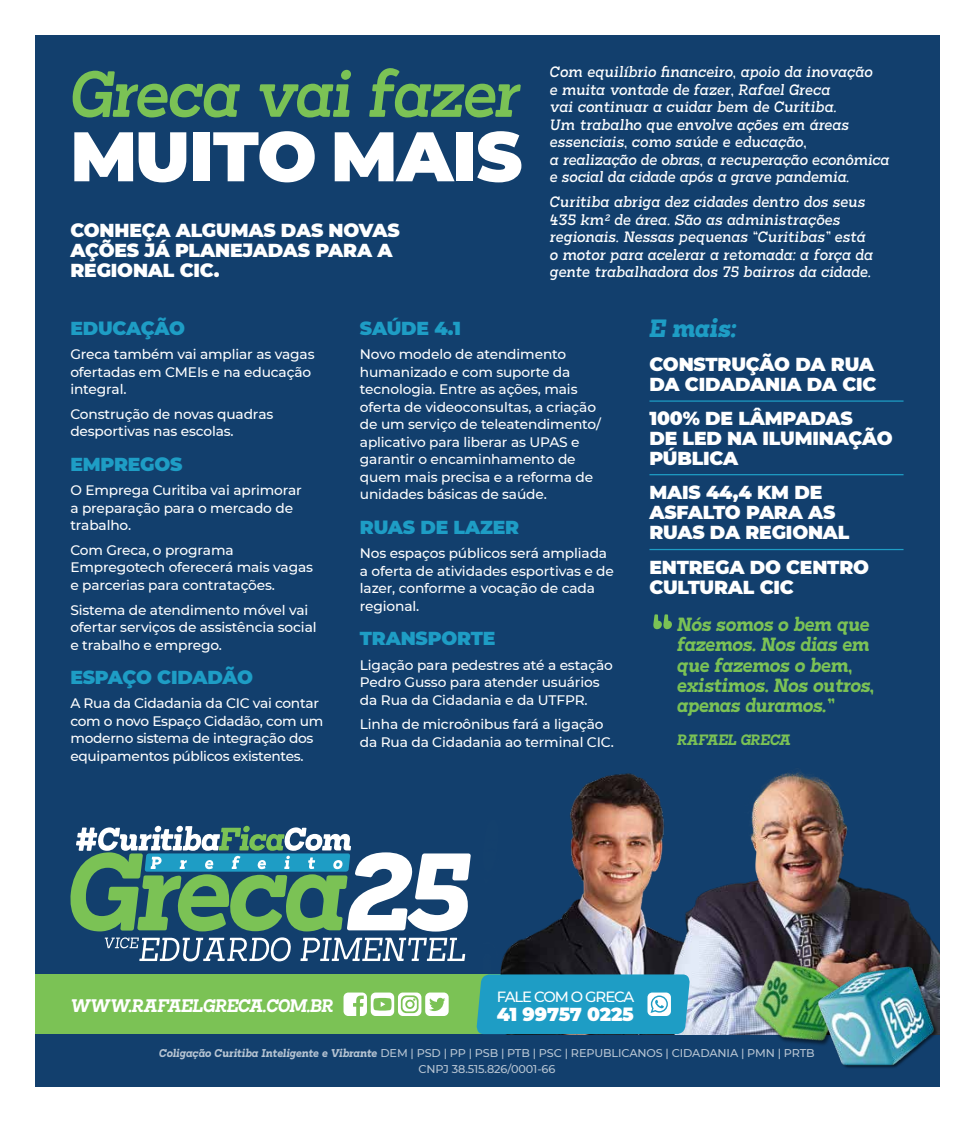
<style>
.page{position:relative;width:975px;height:1124px;background:#fff}
.page>*{position:absolute;margin:0;border:0;box-sizing:border-box;transform-origin:0 0}
.t1{font:900 70px "Montserrat";letter-spacing:-.01em;color:#fff}
.t2{font:italic 600 65px "Arbour Soft";letter-spacing:-.03em;color:#7bc255}
.t3{font:italic 700 55.5px "Arbour Soft";color:#7bc255}
.t4{font:italic 900 25px "Arbour Soft";color:#1e9dc5}
.t5{font:italic 700 19.12px/20.2px "Arbour Soft";letter-spacing:-.02em;color:#7bc255}
.t6{font:900 18.75px/20px "Montserrat";letter-spacing:-.01em;color:#fff}
.t7{font:900 18.75px "Montserrat";letter-spacing:-.01em;color:#1e9dc5}
.t8{font:italic 700 18.25px "Arbour Soft";letter-spacing:-.03em;color:#fff}
.t9{font:italic 500 15px/17.5px "Arbour Soft";letter-spacing:-.01em;color:#fff}
.t10{font:italic 700 15px "Arbour Soft";letter-spacing:-.02em;color:#7bc255}
.t11{font:500 14.75px "Montserrat";letter-spacing:-.07em;color:#fff}
.t12{font:500 13.75px/17.5px "Montserrat";letter-spacing:-.01em;color:#fff}
.t13{font:500 11.25px/15.9px "Montserrat";letter-spacing:-.01em;color:#fff;text-align:center}
.s1{font-family:"Arbour Soft";font-weight:700;font-style:italic}
</style>
<div class="page">
<div style="left:35px;top:35px;width:904px;height:1052px;background:#123f6d"></div>
<div style="left:35px;top:974px;width:586px;height:59px;background:#7bc255"></div>
<img style="left:500px;top:773px;width:165px;height:201px">
<img style="left:665px;top:771px;width:250px;height:262px">
<svg style="left:300px;top:937px;width:165px;height:23px"></svg>
<svg style="left:105px;top:937px;width:186px;height:24px"></svg>
<svg style="left:70px;top:825px;width:401px;height:106px"></svg>
<img style="left:691px;top:896px;width:209px;height:139px">
<img style="left:777px;top:919px;width:163px;height:168px">
<svg style="left:343px;top:992px;width:105px;height:23px"></svg>
<svg style="left:476px;top:974px;width:214px;height:59px;background:#29a1c4"></svg>
<hr style="left:649px;top:400px;width:254px;height:1px;background:#1e9dc5">
<hr style="left:649px;top:474px;width:254px;height:1px;background:#1e9dc5">
<hr style="left:649px;top:549px;width:254px;height:1px;background:#1e9dc5">
<h2 class="t2" style="left:70px;top:51px;width:452px">Greca vai fazer</h2>
<h1 class="t1" style="left:70px;top:104px;width:453px">MUITO MAIS</h1>
<h3 class="t6" style="left:70px;top:219px;width:331px">CONHEÇA ALGUMAS DAS NOVAS<br>AÇÕES JÁ PLANEJADAS PARA A<br>REGIONAL CIC.</h3>
<p class="t9" style="left:550px;top:63px;width:341px">Com equilíbrio financeiro, apoio da inovação<br>e muita vontade de fazer, Rafael Greca<br>vai continuar a cuidar bem de Curitiba.<br>Um trabalho que envolve ações em áreas essenciais, como saúde e educação,<br>a realização de obras, a recuperação econômica e social da cidade após a grave pandemia.</p>
<p class="t9" style="left:550px;top:193px;width:325px">Curitiba abriga dez cidades dentro dos seus 435 km2 de área. São as administrações regionais. Nessas pequenas “Curitibas” está o motor para acelerar a retomada: a força da gente trabalhadora dos 75 bairros da cidade.</p>
<h3 class="t7" style="left:70px;top:314px;width:116px">EDUCAÇÃO</h3>
<p class="t12" style="left:70px;top:345px;width:246px">Greca também vai ampliar as vagas ofertadas em CMEIs e na educação integral.</p>
<p class="t12" style="left:70px;top:405px;width:204px">Construção de novas quadras desportivas nas escolas.</p>
<h3 class="t7" style="left:70px;top:450px;width:114px">EMPREGOS</h3>
<p class="t12" style="left:70px;top:481px;width:233px">O Emprega Curitiba vai aprimorar a preparação para o mercado de trabalho.</p>
<p class="t12" style="left:70px;top:540px;width:244px">Com Greca, o programa<br>Empregotech oferecerá mais vagas e parcerias para contratações.</p>
<p class="t12" style="left:70px;top:600px;width:248px">Sistema de atendimento móvel vai ofertar serviços de assistência social e trabalho e emprego.</p>
<h3 class="t7" style="left:70px;top:663px;width:184px">ESPAÇO CIDADÃO</h3>
<p class="t12" style="left:70px;top:694px;width:254px">A Rua da Cidadania da CIC vai contar com o novo Espaço Cidadão, com um moderno sistema de integração dos equipamentos públicos existentes.</p>
<h3 class="t7" style="left:360px;top:314px;width:102px">SAÚDE 4.1</h3>
<p class="t12" style="left:360px;top:345px;width:242px">Novo modelo de atendimento humanizado e com suporte da tecnologia. Entre as ações, mais oferta de videoconsultas, a criação de um serviço de teleatendimento/ aplicativo para liberar as UPAS e garantir o encaminhamento de quem mais precisa e a reforma de unidades básicas de saúde.</p>
<h3 class="t7" style="left:360px;top:513px;width:161px">RUAS DE LAZER</h3>
<p class="t12" style="left:360px;top:544px;width:255px">Nos espaços públicos será ampliada a oferta de atividades esportivas e de lazer, conforme a vocação de cada regional.</p>
<h3 class="t7" style="left:360px;top:624px;width:137px">TRANSPORTE</h3>
<p class="t12" style="left:360px;top:655px;width:254px">Ligação para pedestres até a estação<br>Pedro Gusso para atender usuários da Rua da Cidadania e da UTFPR.</p>
<p class="t12" style="left:360px;top:715px;width:255px">Linha de microônibus fará a ligação da Rua da Cidadania ao terminal CIC.</p>
<h3 class="t4" style="left:649px;top:311px;width:88px">E mais:</h3>
<h3 class="t6" style="left:649px;top:353px;width:228px">CONSTRUÇÃO DA RUA<br>DA CIDADANIA DA CIC</h3>
<h3 class="t6" style="left:649px;top:407px;width:245px">100% DE LÂMPADAS<br>DE LED NA ILUMINAÇÃO<br>PÚBLICA</h3>
<h3 class="t6" style="left:649px;top:481px;width:201px">MAIS 44,4 KM DE<br>ASFALTO PARA AS<br>RUAS DA REGIONAL</h3>
<h3 class="t6" style="left:649px;top:555px;width:221px">ENTREGA DO CENTRO<br>CULTURAL CIC</h3>
<h3 class="t3" style="left:649px;top:598px;width:24px">“</h3>
<h3 class="t5" style="left:677px;top:614px;width:199px">Nós somos o bem que fazemos. Nos dias em que fazemos o bem, existimos. Nos outros, apenas duramos.”</h3>
<p class="t10" style="left:677px;top:729px;width:115px">RAFAEL GRECA</p>
<h3 class="t8" style="left:70px;top:993px;width:265px">WWW.RAFAELGRECA.COM.BR</h3>
<p class="t11" style="left:497px;top:986px;width:139px">FALE COM O GRECA</p>
<h3 class="t6" style="left:497px;top:1002px;width:139px">41 99757 0225</h3>
<p class="t13" style="left:159px;top:1044px;width:657px"><span class="s1">Coligação Curitiba Inteligente e Vibrante</span> DEM | PSD | PP | PSB | PTB | PSC | REPUBLICANOS | CIDADANIA | PMN | PRTB<br>CNPJ 38.515.826/0001-66</p>
</div>
